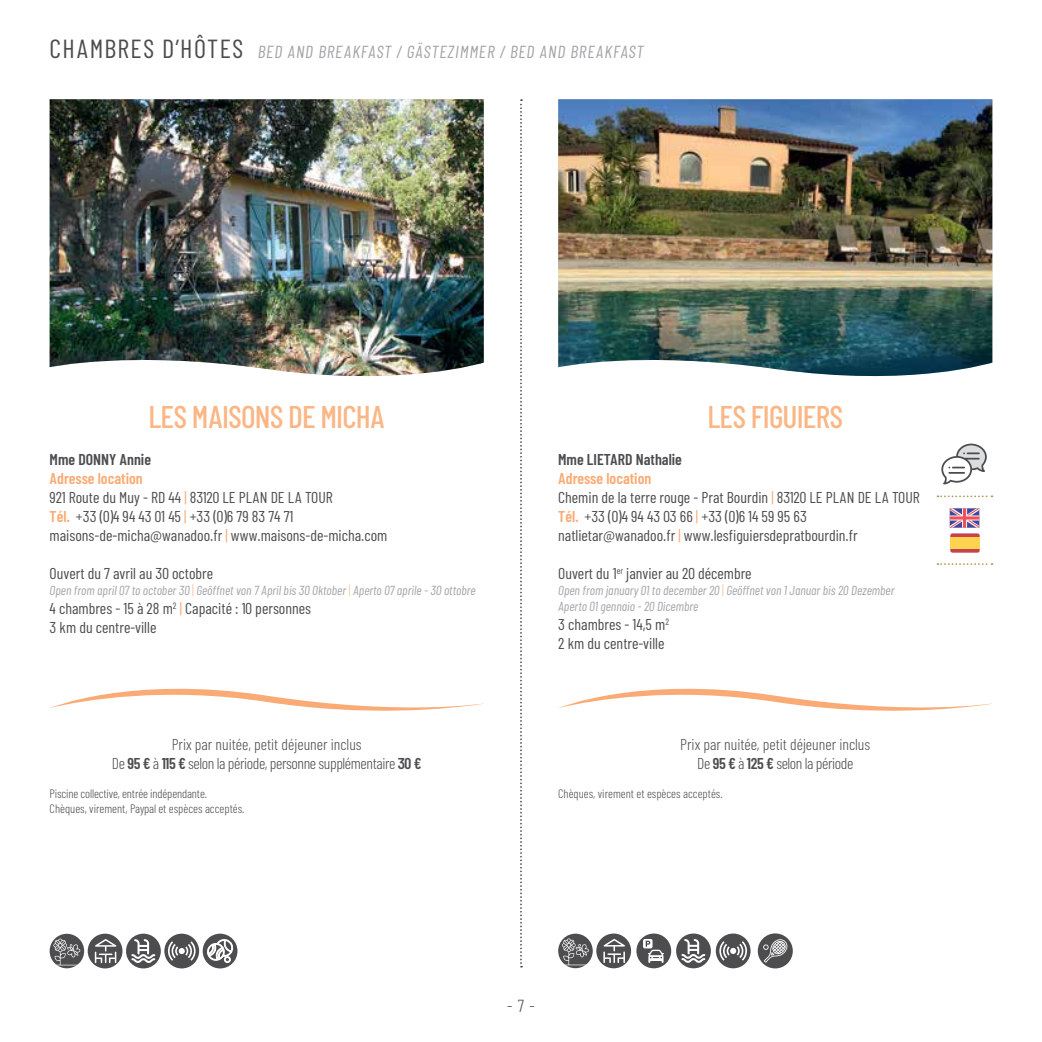
<style>
.page{position:relative;width:1042px;height:1042px;background:#fff}
.page>*{position:absolute;margin:0;border:0;box-sizing:border-box;transform-origin:0 0}
.t1{font:500 31.5px "Barlow Condensed";letter-spacing:-.025em;color:#fbb685}
.t2{font:italic 17.5px "Barlow Condensed";letter-spacing:.05em;color:#a2a4a7}
.t3{font:300 17.5px "Barlow Condensed";color:#4d4d4f}
.t4{font:15.75px/18.9px "Barlow Condensed";color:#4d4d4f}
.t5{font:300 15.75px/18.9px "Barlow Condensed";letter-spacing:-.025em;color:#4d4d4f;text-align:center}
.t6{font:300 15.75px/18.9px "Barlow Condensed";color:#4d4d4f;text-align:center}
.t7{font:600 15.75px "Barlow Condensed";color:#4d4d4f}
.t8{font:italic 13.12px/15.8px "Barlow Condensed";color:#a2a4a7}
.t9{font:300 12.25px/14.7px "Barlow Condensed";color:#4d4d4f}
.s1{font-style:normal;font-size:26.25px;color:#4d4d4f}
.s2{font-weight:600;color:#faaa74}
.s3{color:#faaa74}
.s4{font-weight:300;font-style:normal;font-size:13.83px;color:#fbb685}
.s5{font-weight:600}
</style>
<div class="page">
<svg style="left:520px;top:99px;width:2px;height:868px"></svg>
<svg style="left:50px;top:688px;width:434px;height:23px"></svg>
<svg style="left:559px;top:688px;width:433px;height:23px"></svg>
<img style="left:50px;top:99px;width:434px;height:278px">
<img style="left:558px;top:99px;width:434px;height:278px">
<svg style="left:50px;top:934px;width:34px;height:34px"></svg>
<svg style="left:53px;top:938px;width:27px;height:27px"></svg>
<svg style="left:558px;top:933px;width:35px;height:35px"></svg>
<svg style="left:562px;top:938px;width:27px;height:27px"></svg>
<div style="left:88px;top:933px;width:34px;height:35px;background:#4d4d4f;border-radius:50%"></div>
<svg style="left:95px;top:939px;width:21px;height:24px"></svg>
<div style="left:596px;top:933px;width:35px;height:35px;background:#4d4d4f;border-radius:50%"></div>
<svg style="left:603px;top:939px;width:22px;height:24px"></svg>
<div style="left:126px;top:933px;width:35px;height:35px;background:#4d4d4f;border-radius:50%"></div>
<svg style="left:131px;top:939px;width:24px;height:24px"></svg>
<div style="left:676px;top:933px;width:35px;height:35px;background:#4d4d4f;border-radius:50%"></div>
<svg style="left:681px;top:939px;width:24px;height:24px"></svg>
<div style="left:636px;top:933px;width:35px;height:35px;background:#4d4d4f;border-radius:50%"></div>
<svg style="left:643px;top:939px;width:21px;height:24px"></svg>
<svg style="left:937px;top:495px;width:55px;height:2px"></svg>
<svg style="left:937px;top:563px;width:55px;height:2px"></svg>
<svg style="left:941px;top:443px;width:46px;height:41px"></svg>
<svg style="left:950px;top:548px;width:29px;height:5px"></svg>
<svg style="left:949px;top:508px;width:30px;height:29px"></svg>
<div style="left:950px;top:537px;width:29px;height:11px;background:#ffd24f"></div>
<div style="left:203px;top:933px;width:34px;height:35px;background:#4d4d4f;border-radius:50%"></div>
<svg style="left:207px;top:939px;width:27px;height:24px"></svg>
<div style="left:164px;top:933px;width:35px;height:35px;background:#4d4d4f;border-radius:50%"></div>
<svg style="left:168px;top:941px;width:28px;height:20px"></svg>
<div style="left:716px;top:933px;width:34px;height:35px;background:#4d4d4f;border-radius:50%"></div>
<svg style="left:719px;top:941px;width:28px;height:19px"></svg>
<div style="left:758px;top:933px;width:35px;height:35px;background:#4d4d4f;border-radius:50%"></div>
<svg style="left:763px;top:939px;width:24px;height:23px"></svg>
<p class="t2" style="left:50px;top:40px;width:595px"><span class="s1">Chambres d’HÔtes</span> BED AND BREAKFAST / GÄSTEZIMMER / BED AND BREAKFAST</p>
<h1 class="t1" style="left:149px;top:397px;width:238px">LES MAISONS DE MICHA</h1>
<p class="t7" style="left:50px;top:450px;width:103px">Mme Donny Annie</p>
<p class="t4" style="left:50px;top:469px;width:339px"><span class="s2">Adresse location<br></span>921 Route du Muy - RD 44 <span class="s3">|</span> 83120 Le Plan de la Tour<br><span class="s2">Tél.</span> +33 (0)4 94 43 01 45 <span class="s3">|</span> +33 (0)6 79 83 74 71 maisons-de-micha@wanadoo.fr <span class="s3">|</span> www.maisons-de-micha.com</p>
<p class="t4" style="left:50px;top:563px;width:165px">Ouvert du 7 avril au 30 octobre</p>
<p class="t8" style="left:50px;top:582px;width:427px">Open from april 07 to october 30 <span class="s4">|</span> Geöffnet von 7 April bis 30 Oktober <span class="s4">|</span> Aperto 07 aprile - 30 ottobre</p>
<p class="t4" style="left:50px;top:599px;width:263px">4 chambres - 15 à 28 m<sup>2</sup> <span class="s3">|</span> Capacité : 10 personnes<br>3 km du centre-ville</p>
<p class="t5" style="left:112px;top:734px;width:311px">Prix par nuitée, petit déjeuner inclus<br>De <span class="s5">95 €</span> à <span class="s5">115 €</span> selon la période, personne supplémentaire <span class="s5">30 €</span></p>
<p class="t9" style="left:50px;top:786px;width:196px">Piscine collective, entrée indépendante.<br>Chèques, virement, Paypal et espèces acceptés.</p>
<h1 class="t1" style="left:707px;top:397px;width:135px">LES FIGUIERS</h1>
<p class="t7" style="left:558px;top:450px;width:125px">Mme Lietard Nathalie</p>
<p class="t4" style="left:558px;top:469px;width:363px"><span class="s2">Adresse location<br></span>Chemin de la terre rouge - Prat Bourdin <span class="s3">|</span> 83120 Le Plan de la Tour <span class="s2">Tél.</span> +33 (0)4 94 43 03 66 <span class="s3">|</span> +33 (0)6 14 59 95 63 natlietar@wanadoo.fr <span class="s3">|</span> www.lesfiguiersdepratbourdin.fr</p>
<p class="t4" style="left:558px;top:563px;width:195px">Ouvert du 1<sup>er</sup> janvier au 20 décembre</p>
<p class="t8" style="left:558px;top:582px;width:338px">Open from january 01 to december 20 <span class="s4">|</span> Geöffnet von 1 Januar bis 20 Dezember<br>Aperto 01 gennaio - 20 Dicembre</p>
<p class="t4" style="left:558px;top:614px;width:112px">3 chambres - 14,5 m<sup>2<br></sup>2 km du centre-ville</p>
<p class="t6" style="left:680px;top:734px;width:191px">Prix par nuitée, petit déjeuner inclus<br>De <span class="s5">95 €</span> à <span class="s5">125 €</span> selon la période</p>
<p class="t9" style="left:558px;top:786px;width:166px">Chèques, virement et espèces acceptés.</p>
<p class="t3" style="left:507px;top:994px;width:29px">- 7 -</p>
</div>
